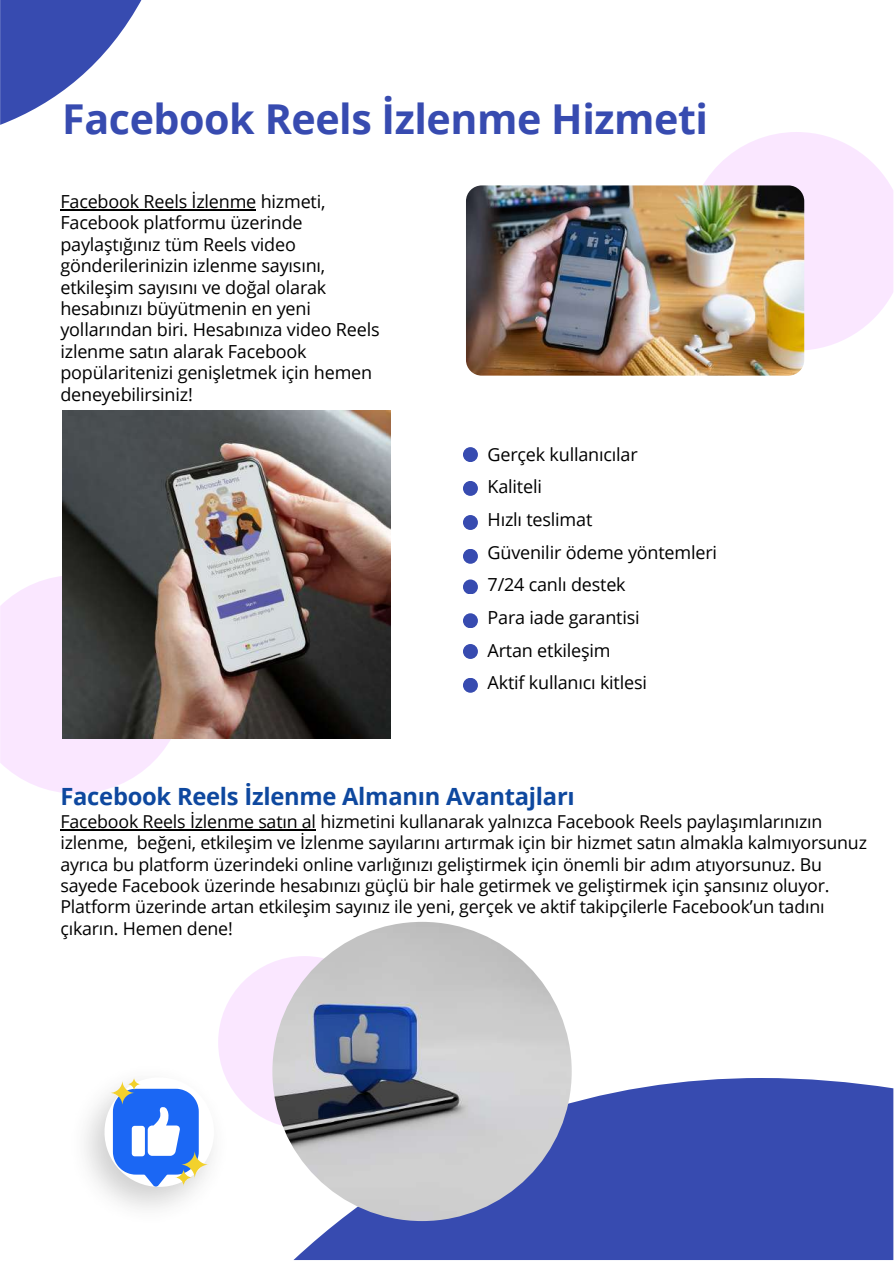
<style>
.page{position:relative;width:894px;height:1264px;background:#fff}
.page>*{position:absolute;margin:0;border:0;box-sizing:border-box;transform-origin:0 0}
.t1{font:700 41.25px "Open Sans";letter-spacing:-.01em;color:#374bb0}
.t2{font:700 23.7px "Open Sans";letter-spacing:-.01em;color:#0e489f}
.t3{font:18px/21.3px "Open Sans";letter-spacing:-.01em;color:#000}
.t4{font:17.85px/21.3px "Open Sans";letter-spacing:-.01em;color:#000}
</style>
<div class="page">
<svg style="left:293px;top:1077px;width:600px;height:182px;background:#4558b5"></svg>
<svg style="left:0;top:0;width:142px;height:125px"></svg>
<svg style="left:703px;top:132px;width:190px;height:218px;fill:#fae7ff"></svg>
<svg style="left:0;top:576px;width:186px;height:217px;fill:#fae7ff"></svg>
<svg style="left:218px;top:956px;width:104px;height:171px;fill:#fae7ff"></svg>
<img style="left:85px;top:1057px;width:151px;height:151px">
<img style="left:466px;top:185px;width:338px;height:190px;border-radius:16px">
<img style="left:62px;top:410px;width:328px;height:328px">
<img style="left:272px;top:921px;width:299px;height:299px;border-radius:50%">
<div style="left:463px;top:447px;width:15px;height:15px;background:#374bb0;border-radius:50%"></div>
<div style="left:463px;top:515px;width:15px;height:15px;background:#374bb0;border-radius:50%"></div>
<div style="left:463px;top:579px;width:15px;height:15px;background:#374bb0;border-radius:50%"></div>
<div style="left:463px;top:644px;width:15px;height:15px;background:#374bb0;border-radius:50%"></div>
<div style="left:463px;top:481px;width:15px;height:15px;background:#374bb0;border-radius:50%"></div>
<div style="left:463px;top:549px;width:15px;height:15px;background:#374bb0;border-radius:50%"></div>
<div style="left:463px;top:613px;width:15px;height:15px;background:#374bb0;border-radius:50%"></div>
<div style="left:463px;top:677px;width:15px;height:15px;background:#374bb0;border-radius:50%"></div>
<svg style="left:104px;top:1077px;width:110px;height:109px"></svg>
<svg style="left:110px;top:1080px;width:25px;height:25px"></svg>
<svg style="left:175px;top:1168px;width:17px;height:18px"></svg>
<svg style="left:180px;top:1150px;width:29px;height:28px"></svg>
<svg style="left:127px;top:1077px;width:14px;height:13px"></svg>
<hr style="left:60px;top:209px;width:196px;height:1px;background:#000">
<hr style="left:60px;top:829px;width:256px;height:1px;background:#000">
<h1 class="t1" style="left:62px;top:90px;width:647px">Facebook Reels İzlenme Hizmeti</h1>
<p class="t3" style="left:60px;top:190px;width:320px">Facebook Reels İzlenme hizmeti, Facebook platformu üzerinde paylaştığınız tüm Reels video gönderilerinizin izlenme sayısını, etkileşim sayısını ve doğal olarak hesabınızı büyütmenin en yeni yollarından biri. Hesabınıza video Reels izlenme satın alarak Facebook popülaritenizi genişletmek için hemen deneyebilirsiniz!</p>
<p class="t3" style="left:487px;top:437px;width:231px;line-height:32.7px">Gerçek kullanıcılar<br>Kaliteli<br>Hızlı teslimat<br>Güvenilir ödeme yöntemleri<br>7/24 canlı destek<br>Para iade garantisi<br>Artan etkileşim<br>Aktif kullanıcı kitlesi</p>
<h2 class="t2" style="left:60px;top:780px;width:515px">Facebook Reels İzlenme Almanın Avantajları</h2>
<p class="t4" style="left:60px;top:810px;width:807px">Facebook Reels İzlenme satın al hizmetini kullanarak yalnızca Facebook Reels paylaşımlarınızın izlenme, beğeni, etkileşim ve İzlenme sayılarını artırmak için bir hizmet satın almakla kalmıyorsunuz ayrıca bu platform üzerindeki online varlığınızı geliştirmek için önemli bir adım atıyorsunuz. Bu sayede Facebook üzerinde hesabınızı güçlü bir hale getirmek ve geliştirmek için şansınız oluyor.<br>Platform üzerinde artan etkileşim sayınız ile yeni, gerçek ve aktif takipçilerle Facebook’un tadını çıkarın. Hemen dene!</p>
</div>
